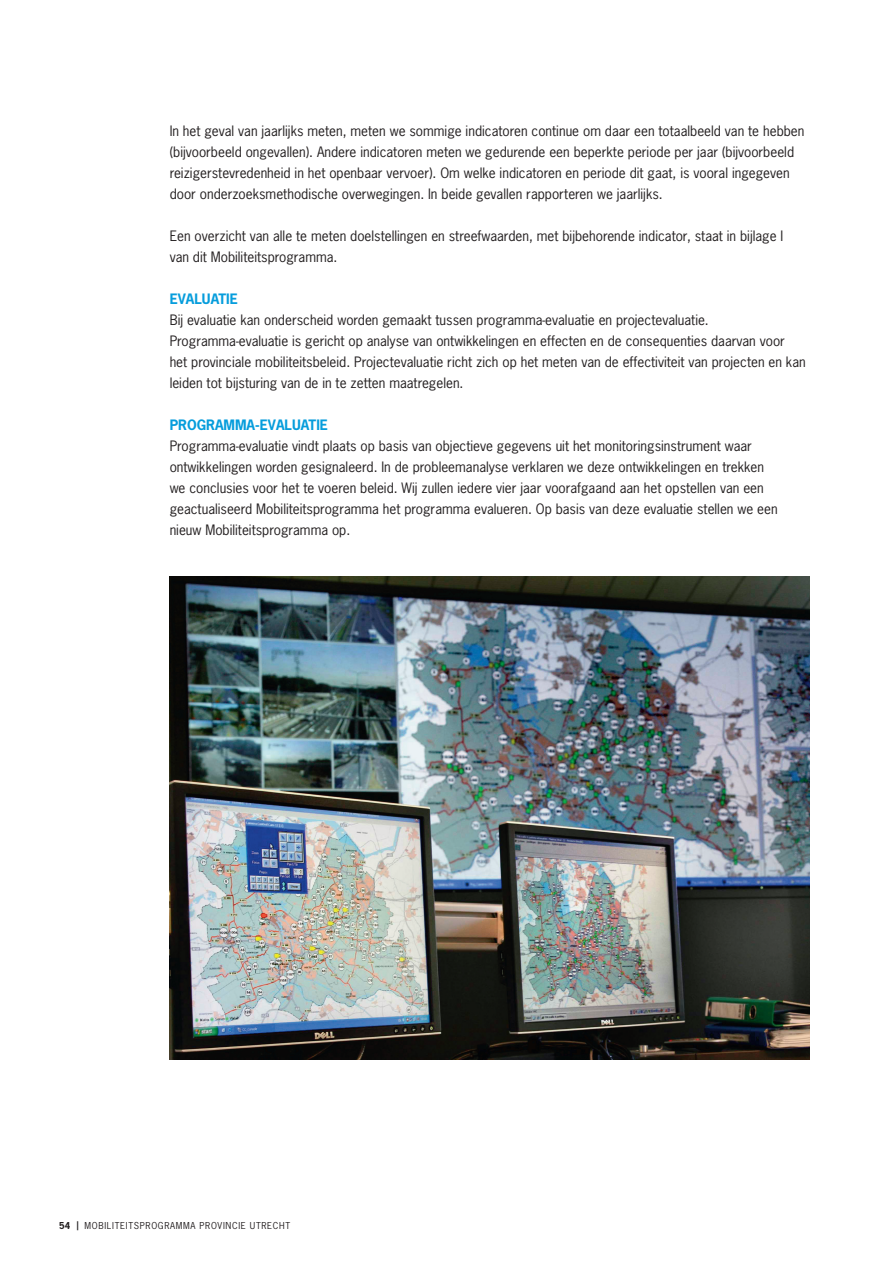
<style>
.page{position:relative;width:893px;height:1269px;background:#fff}
.page>*{position:absolute;margin:0;border:0;box-sizing:border-box;transform-origin:0 0}
.t1{font:13.5px/21px "News Gothic Std";color:#231f20}
.t2{font:700 13.5px "News Gothic Std";color:#069ddc}
.t3{font:9px "News Gothic Std";letter-spacing:.075em;color:#231f20}
.s1{font-weight:700}
</style>
<div class="page">
<img style="left:170px;top:576px;width:639px;height:483px">
<p class="t1" style="left:170px;top:120px;width:636px">In het geval van jaarlijks meten, meten we sommige indicatoren continue om daar een totaalbeeld van te hebben (bijvoorbeeld ongevallen). Andere indicatoren meten we gedurende een beperkte periode per jaar (bijvoorbeeld reizigerstevredenheid in het openbaar vervoer). Om welke indicatoren en periode dit gaat, is vooral ingegeven door onderzoeksmethodische overwegingen. In beide gevallen rapporteren we jaarlijks.</p>
<p class="t1" style="left:170px;top:225px;width:615px">Een overzicht van alle te meten doelstellingen en streefwaarden, met bijbehorende indicator, staat in bijlage I van dit Mobiliteitsprogramma.</p>
<p class="t2" style="left:170px;top:289px;width:70px">EVALUATIE</p>
<p class="t1" style="left:170px;top:309px;width:637px">Bij evaluatie kan onderscheid worden gemaakt tussen programma-evaluatie en projectevaluatie.<br>Programma-evaluatie is gericht op analyse van ontwikkelingen en effecten en de consequenties daarvan voor het provinciale mobiliteitsbeleid. Projectevaluatie richt zich op het meten van de effectiviteit van projecten en kan leiden tot bijsturing van de in te zetten maatregelen.</p>
<p class="t2" style="left:170px;top:415px;width:160px">PROGRAMMA-EVALUATIE</p>
<p class="t1" style="left:170px;top:435px;width:609px">Programma-evaluatie vindt plaats op basis van objectieve gegevens uit het monitoringsinstrument waar ontwikkelingen worden gesignaleerd. In de probleemanalyse verklaren we deze ontwikkelingen en trekken we conclusies voor het te voeren beleid. Wij zullen iedere vier jaar voorafgaand aan het opstellen van een geactualiseerd Mobiliteitsprogramma het programma evalueren. Op basis van deze evaluatie stellen we een nieuw Mobiliteitsprogramma op.</p>
<p class="t3" style="left:59px;top:1219px;width:233px"><span class="s1">54 |</span> mobiliteitsprogramma provincie utrecht</p>
</div>
